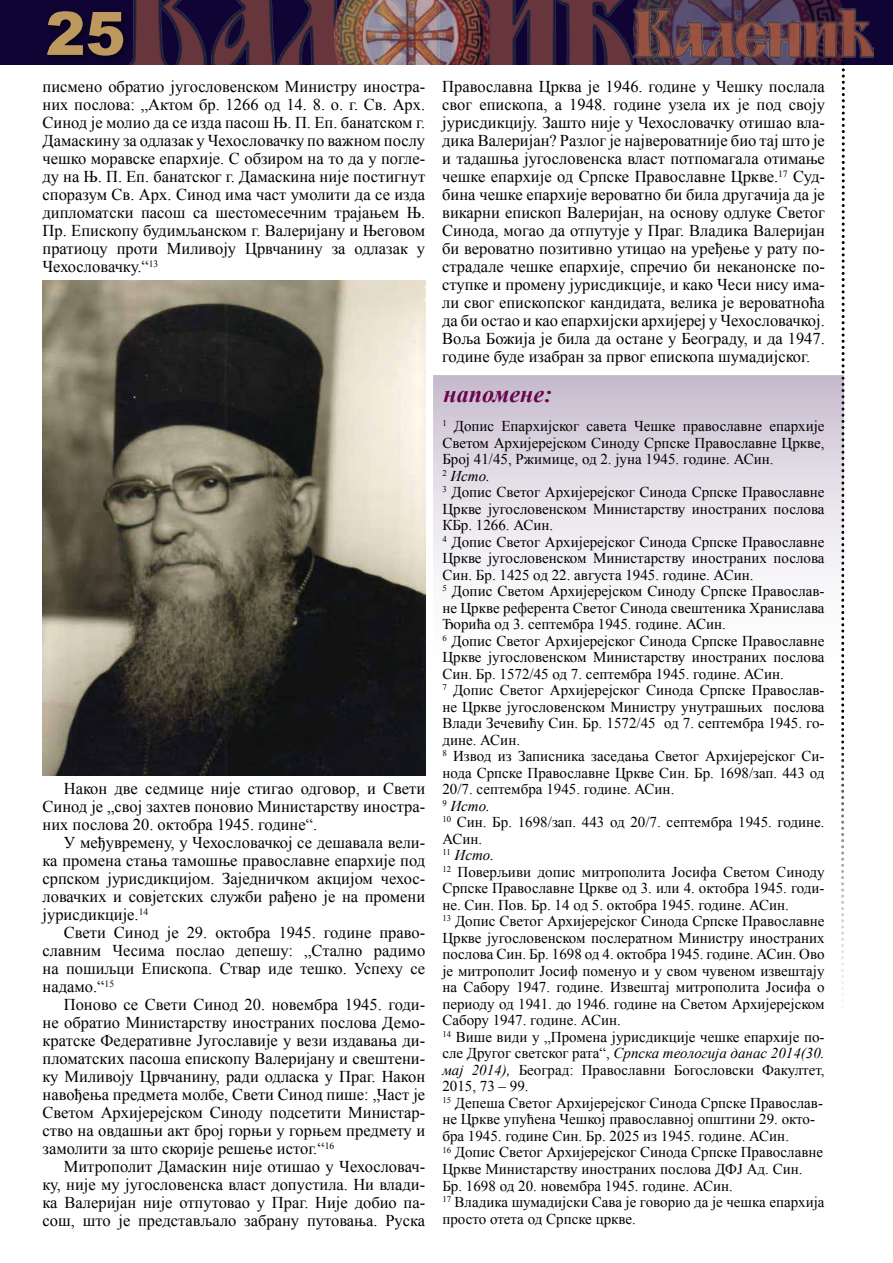
<style>
.page{position:relative;width:893px;height:1263px;background:#fff}
.page>*{position:absolute;margin:0;border:0;box-sizing:border-box;transform-origin:0 0}
.t1{font:900 60px "Arial";color:#d2ab67}
.t2{font:italic 700 24px "Times New Roman";color:#6a044d}
.t3{font:16.5px/18px "Times New Roman";color:#000;text-align:justify}
.t4{font:15px/16.5px "Times New Roman";color:#000}
.s1{font-style:italic}
</style>
<div class="page">
<div style="left:0;top:0;width:893px;height:65px;background:#100435"></div>
<img style="left:133px;top:0;width:709px;height:65px">
<svg style="left:840px;top:58px;width:5px;height:938px"></svg>
<img style="left:634px;top:8px;width:239px;height:50px">
<div style="left:42px;top:6px;width:91px;height:60px;background:#000;opacity:.67"></div>
<img style="left:334px;top:0;width:156px;height:65px">
<div style="left:434px;top:376px;width:410px;height:328px;background:linear-gradient(to bottom,#cec4d4,#fff)"></div>
<img style="left:43px;top:280px;width:382px;height:495px">
<h1 class="t1" style="left:46px;top:-10px;width:82px">25</h1>
<p class="t3" style="left:43px;top:77px;width:384px">писмено обратио југословенском Министру иностра&shy;них послова: „Актом бр. 1266 од 14. 8. о. г. Св. Арх.<br>Синод је молио да се изда пасош Њ. П. Еп. банатском г.<br>Дамаскину за одлазак у Чехословачку по важном послу чешко моравске епархије. С обзиром на то да у погле&shy;ду на Њ. П. Еп. банатског г. Дамаскина није постигнут споразум Св. Арх. Синод има част умолити да се изда дипломатски пасош са шестомесечним трајањем Њ.<br>Пр. Епископу будимљанском г. Валеријану и Његовом пратиоцу проти Миливоју Црвчанину за одлазак у Чехословачку.“<sup>13</sup></p>
<p class="t3" style="left:64px;top:779px;width:363px">Након две седмице није стигао одговор, и Свети</p>
<p class="t3" style="left:43px;top:797px;width:384px">Синод је „свој захтев поновио Министарству иностра-</p>
<p class="t3" style="left:43px;top:815px;width:276px">них послова 20. октобра 1945. године“.</p>
<p class="t3" style="left:64px;top:833px;width:363px">У међувремену, у Чехословачкој се дешавала вели-</p>
<p class="t3" style="left:43px;top:851px;width:384px">ка промена стања тамошње православне епархије под</p>
<p class="t3" style="left:43px;top:869px;width:384px">српском јурисдикцијом. Заједничком акцијом чехос-</p>
<p class="t3" style="left:43px;top:887px;width:384px">ловачких и совјетских служби рађено је на промени</p>
<p class="t3" style="left:43px;top:905px;width:107px">јурисдикције.<sup>14</sup></p>
<p class="t3" style="left:64px;top:923px;width:363px">Свети Синод је 29. октобра 1945. године право-</p>
<p class="t3" style="left:43px;top:941px;width:384px">славним Чесима послао депешу: „Стално радимо</p>
<p class="t3" style="left:43px;top:959px;width:384px">на пошиљци Епископа. Ствар иде тешко. Успеху се</p>
<p class="t3" style="left:43px;top:977px;width:73px">надамо.“<sup>15</sup></p>
<p class="t3" style="left:64px;top:995px;width:363px">Поново се Свети Синод 20. новембра 1945. годи-</p>
<p class="t3" style="left:43px;top:1013px;width:384px">не обратио Министарству иностраних послова Демо-</p>
<p class="t3" style="left:43px;top:1031px;width:384px">кратске Федеративне Југославије у вези издавања ди-</p>
<p class="t3" style="left:43px;top:1049px;width:384px">пломатских пасоша епископу Валеријану и свештени-</p>
<p class="t3" style="left:43px;top:1067px;width:384px">ку Миливоју Црвчанину, ради одласка у Праг. Након</p>
<p class="t3" style="left:43px;top:1085px;width:384px">навођења предмета молбе, Свети Синод пише: „Част је</p>
<p class="t3" style="left:43px;top:1103px;width:384px">Светом Архијерејском Синоду подсетити Министар-</p>
<p class="t3" style="left:43px;top:1121px;width:384px">ство на овдашњи акт број горњи у горњем предмету и</p>
<p class="t3" style="left:43px;top:1139px;width:293px">замолити за што скорије решење истог.“<sup>16</sup></p>
<p class="t3" style="left:64px;top:1157px;width:363px">Митрополит Дамаскин није отишао у Чехословач-</p>
<p class="t3" style="left:43px;top:1175px;width:384px">ку, није му југословенска власт допустила. Ни влади-</p>
<p class="t3" style="left:43px;top:1193px;width:384px">ка Валеријан није отпутовао у Праг. Није добио па-</p>
<p class="t3" style="left:43px;top:1211px;width:384px">сош, што је представљало забрану путовања. Руска</p>
<p class="t3" style="left:442px;top:77px;width:384px">Православна Црква је 1946. године у Чешку послала свог епископа, а 1948. године узела их је под своју јурисдикцију. Зашто није у Чехословачку отишао вла&shy;дика Валеријан? Разлог је највероватније био тај што је и тадашња југословенска власт потпомагала отимање чешке епархије од Српске Православне Цркве.<sup>17</sup> Суд&shy;бина чешке епархије вероватно би била другачија да је викарни епископ Валеријан, на основу одлуке Светог Синода, могао да отпутује у Праг. Владика Валеријан би вероватно позитивно утицао на уређење у рату по&shy;страдале чешке епархије, спречио би неканонске по&shy;ступке и промену јурисдикције, и како Чеси нису има&shy;ли свог епископског кандидата, велика је вероватноћа да би остао и као епархијски архијереј у Чехословачкој.<br>Воља Божија је била да остане у Београду, и да 1947. године буде изабран за првог епископа шумадијског.</p>
<p class="t2" style="left:443px;top:377px;width:110px">напомене:</p>
<p class="t4" style="left:442px;top:418px;width:384px"><sup>1</sup> Допис Епархијског савета Чешке православне епархије Светом Архијерејском Синоду Српске Православне Цркве, Број 41/45, Ржимице, од 2. јуна 1945. године. АСин.<br><sup>2</sup> <span class="s1">Исто.<br></span><sup>3</sup> Допис Светог Архијерејског Синода Српске Православне Цркве југословенском Министарству иностраних послова КБр. 1266. АСин.<br><sup>4</sup> Допис Светог Архијерејског Синода Српске Православне Цркве југословенском Министарству иностраних послова Син. Бр. 1425 од 22. августа 1945. године. АСин.<br><sup>5</sup> Допис Светом Архијерејском Синоду Српске Православ&shy;не Цркве референта Светог Синода свештеника Хранислава Ђорића од 3. септембра 1945. године. АСин.<br><sup>6</sup> Допис Светог Архијерејског Синода Српске Православне Цркве југословенском Министарству иностраних послова Син. Бр. 1572/45 од 7. септембра 1945. године. АСин.<br><sup>7</sup> Допис Светог Архијерејског Синода Српске Православ&shy;не Цркве југословенском Министру унутрашњих послова Влади Зечевићу Син. Бр. 1572/45 од 7. септембра 1945. го&shy;дине. АСин.<br><sup>8</sup> Извод из Записника заседања Светог Архијерејског Си&shy;нода Српске Православне Цркве Син. Бр. 1698/зап. 443 од 20/7. септембра 1945. године. АСин.<br><sup>9</sup> <span class="s1">Исто.<br></span><sup>10</sup> Син. Бр. 1698/зап. 443 од 20/7. септембра 1945. године.<br>АСин.<br><sup>11</sup> <span class="s1">Исто.<br></span><sup>12</sup> Поверљиви допис митрополита Јосифа Светом Синоду Српске Православне Цркве од 3. или 4. октобра 1945. годи&shy;не. Син. Пов. Бр. 14 од 5. октобра 1945. године. АСин.<br><sup>13</sup> Допис Светог Архијерејског Синода Српске Православне Цркве југословенском послератном Министру иностраних послова Син. Бр. 1698 од 4. октобра 1945. године. АСин. Ово је митрополит Јосиф поменуо и у свом чувеном извештају на Сабору 1947. године. Извештај митрополита Јосифа о периоду од 1941. до 1946. године на Светом Архијерејском Сабору 1947. године. АСин.<br><sup>14</sup> Више види у „Промена јурисдикције чешке епархије по&shy;сле Другог светског рата“, <span class="s1">Српска теологија данас 2014(30. мај 2014),</span> Београд: Православни Богословски Факултет, 2015, 73 – 99.<br><sup>15</sup> Депеша Светог Архијерејског Синода Српске Православ&shy;не Цркве упућена Чешкој православној општини 29. окто&shy;бра 1945. године Син. Бр. 2025 из 1945. године. АСин.<br><sup>16</sup> Допис Светог Архијерејског Синода Српске Православне Цркве Министарству иностраних послова ДФЈ Ад. Син.<br>Бр. 1698 од 20. новембра 1945. године. АСин.<br><sup>17</sup> Владика шумадијски Сава је говорио да је чешка епархија просто отета од Српске цркве.</p>
</div>
